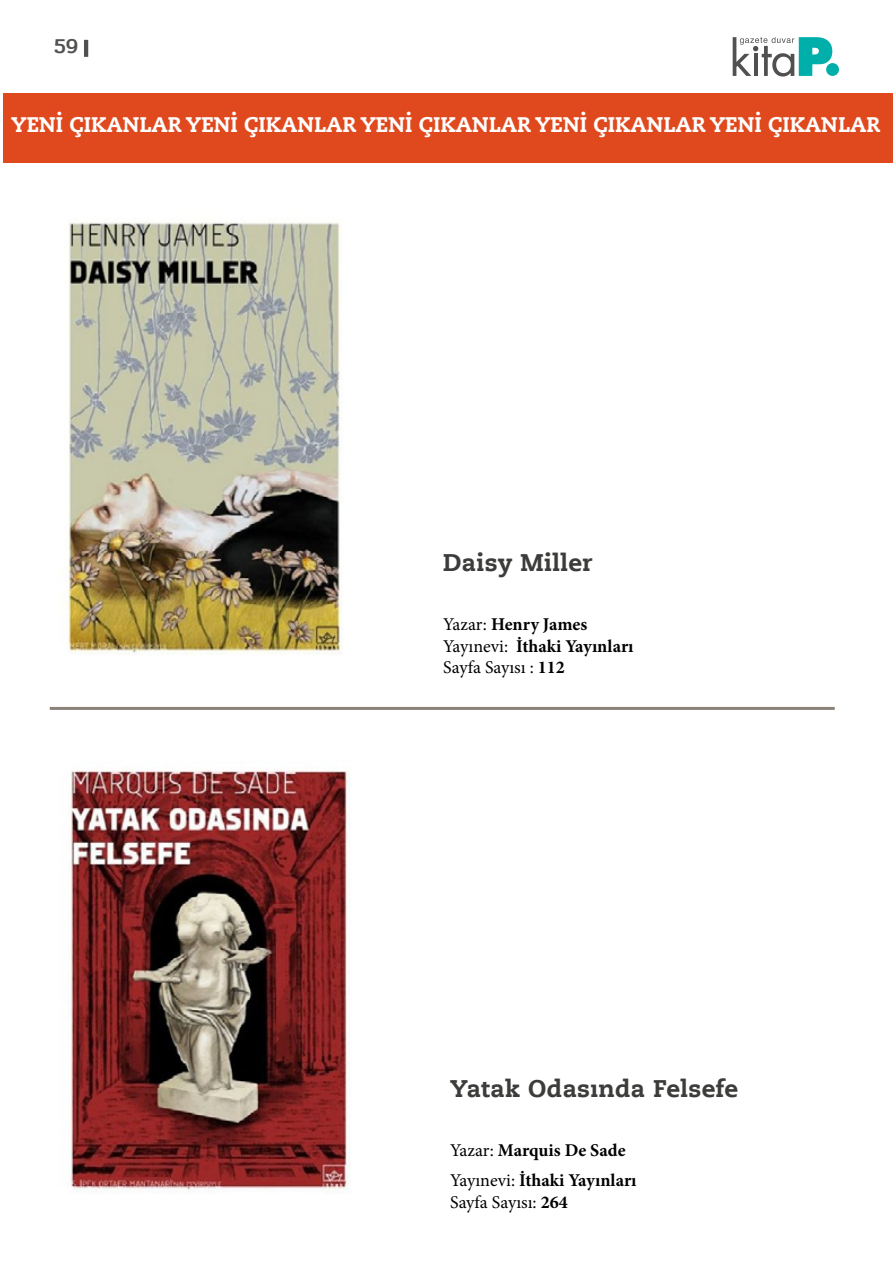
<style>
.page{position:relative;width:893px;height:1263px;background:#fff}
.page>*{position:absolute;margin:0;border:0;box-sizing:border-box;transform-origin:0 0}
.t1{font:700 24px "Caecilia LT Std Roman";letter-spacing:.01em;color:#3c3c3b}
.t2{font:700 21px "Caecilia LT Std Roman";color:#fff}
.t3{font:500 21px "Pridi";color:#515150}
.t4{font:700 18px/21.6px "Minion Pro";color:#000}
.t5{font:18px "Minion Pro";color:#000}
.s1{font-weight:400}
.s2{font-weight:700}
</style>
<div class="page">
<svg style="left:733px;top:37px;width:99px;height:40px"></svg>
<div style="left:826px;top:63px;width:13px;height:13px;background:#00afaa;border-radius:50%"></div>
<hr style="left:84px;top:40px;width:4px;height:17px;background:#505050">
<hr style="left:50px;top:707px;width:785px;height:3px;background:#8b827a">
<img style="left:70px;top:770px;width:280px;height:422px">
<img style="left:67px;top:222px;width:276px;height:433px">
<div style="left:4px;top:94px;width:889px;height:69px;background:#e0491d"></div>
<p class="t3" style="left:54px;top:31px;width:26px">59</p>
<p class="t2" style="left:11px;top:111px;width:870px">YENİ ÇIKANLAR YENİ ÇIKANLAR YENİ ÇIKANLAR YENİ ÇIKANLAR YENİ ÇIKANLAR</p>
<h1 class="t1" style="left:443px;top:547px;width:151px">Daisy Miller</h1>
<p class="t4" style="left:443px;top:613px;width:192px"><span class="s1">Yazar:</span> Henry James<br><span class="s1">Yayınevi:</span> İthaki Yayınları<br><span class="s1">Sayfa Sayısı :</span> 112</p>
<h1 class="t1" style="left:450px;top:1073px;width:290px">Yatak Odasında Felsefe</h1>
<p class="t4" style="left:450px;top:1135px;width:188px;line-height:30.2px"><span class="s1">Yazar:</span> Marquis De Sade<br><span class="s1">Yayınevi:</span> İthaki Yayınları</p>
<p class="t5" style="left:450px;top:1190px;width:119px">Sayfa Sayısı: <span class="s2">264</span></p>
</div>
